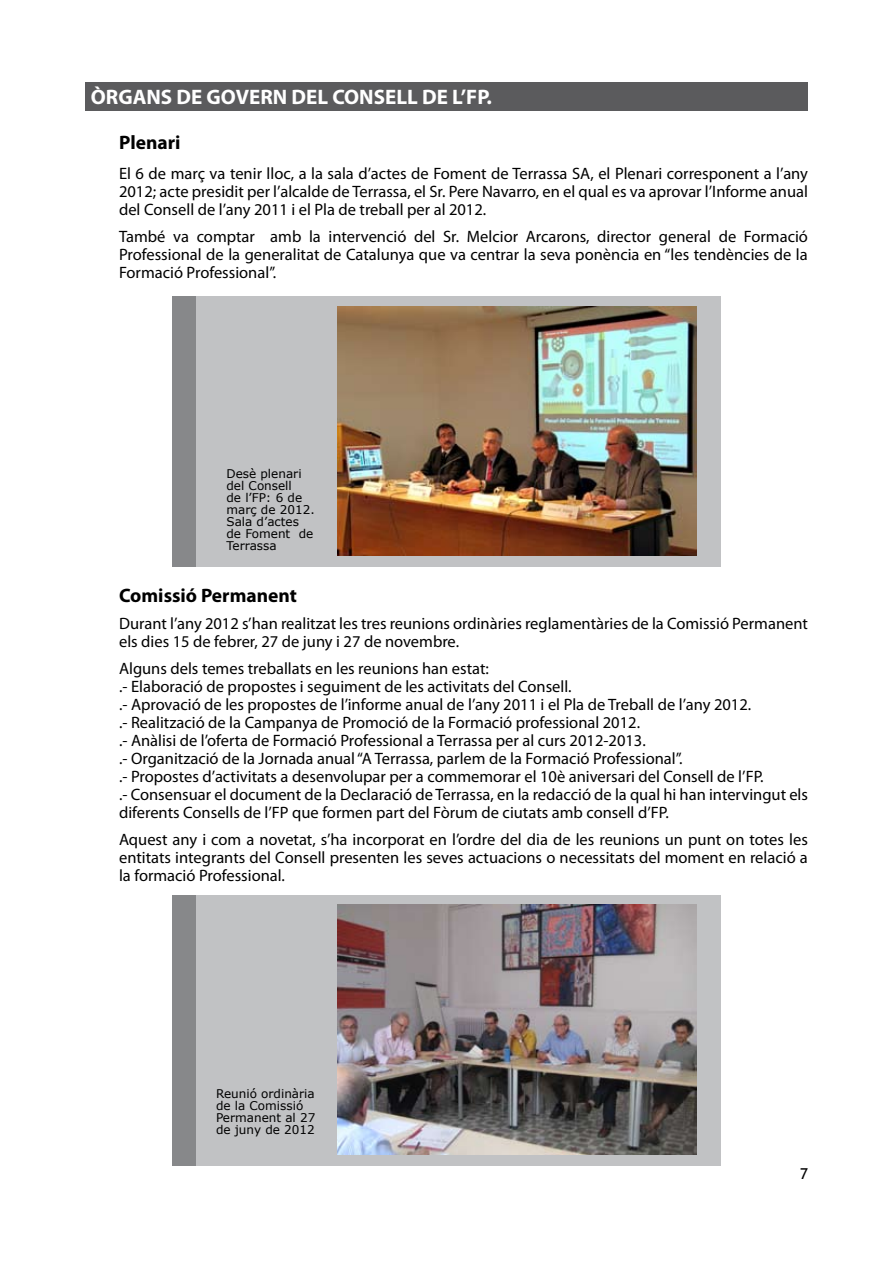
<style>
.page{position:relative;width:893px;height:1263px;background:#fff}
.page>*{position:absolute;margin:0;border:0;box-sizing:border-box;transform-origin:0 0}
.t1{font:700 21px "Myriad Pro";color:#fff}
.t2{font:700 19.5px "Myriad Pro";color:#000}
.t3{font:16.5px/18px "Myriad Pro";color:#000;text-align:justify}
.t4{font:15px "Trebuchet MS";color:#000}
.t5{font:12px/12px "Verdana";color:#000}
</style>
<div class="page">
<div style="left:85px;top:82px;width:723px;height:28px;background:#5b5b5d"></div>
<div style="left:175px;top:297px;width:545px;height:270px;background:#c1c2c4"></div>
<div style="left:173px;top:297px;width:23px;height:270px;background:#87888a"></div>
<img style="left:337px;top:306px;width:360px;height:250px">
<div style="left:175px;top:895px;width:545px;height:270px;background:#c1c2c4"></div>
<div style="left:173px;top:895px;width:23px;height:270px;background:#87888a"></div>
<img style="left:337px;top:905px;width:360px;height:249px">
<p class="t1" style="left:91px;top:83px;width:403px">ÒRGANS DE GOVERN DEL CONSELL DE L’FP.</p>
<p class="t2" style="left:119px;top:130px;width:63px">Plenari</p>
<p class="t3" style="left:119px;top:164px;width:690px">El 6 de març va tenir lloc, a la sala d’actes de Foment de Terrassa SA, el Plenari corresponent a l’any 2012; acte presidit per l’alcalde de Terrassa, el Sr. Pere Navarro, en el qual es va aprovar l’Informe anual del Consell de l’any 2011 i el Pla de treball per al 2012.</p>
<p class="t3" style="left:119px;top:227px;width:690px">També va comptar amb la intervenció del Sr. Melcior Arcarons, director general de Formació Professional de la generalitat de Catalunya que va centrar la seva ponència en “les tendències de la Formació Professional”.</p>
<p class="t5" style="left:226px;top:467px;width:90px">Desè plenari del Consell<br>de l’FP: 6 de març de 2012.<br>Sala d’actes de Foment de<br>Terrassa</p>
<p class="t2" style="left:119px;top:583px;width:179px">Comissió Permanent</p>
<p class="t3" style="left:119px;top:614px;width:690px">Durant l’any 2012 s’han realitzat les tres reunions ordinàries reglamentàries de la Comissió Permanent els dies 15 de febrer, 27 de juny i 27 de novembre.</p>
<p class="t3" style="left:119px;top:659px;width:690px;text-align:left">Alguns dels temes treballats en les reunions han estat:<br>.- Elaboració de propostes i seguiment de les activitats del Consell.<br>.- Aprovació de les propostes de l’informe anual de l’any 2011 i el Pla de Treball de l’any 2012.<br>.- Realització de la Campanya de Promoció de la Formació professional 2012.<br>.- Anàlisi de l’oferta de Formació Professional a Terrassa per al curs 2012-2013.<br>.- Organització de la Jornada anual “A Terrassa, parlem de la Formació Professional”.<br>.- Propostes d’activitats a desenvolupar per a commemorar el 10è aniversari del Consell de l’FP.<br>.- Consensuar el document de la Declaració de Terrassa, en la redacció de la qual hi han intervingut els diferents Consells de l’FP que formen part del Fòrum de ciutats amb consell d’FP.</p>
<p class="t3" style="left:119px;top:830px;width:690px">Aquest any i com a novetat, s’ha incorporat en l’ordre del dia de les reunions un punt on totes les entitats integrants del Consell presenten les seves actuacions o necessitats del moment en relació a la formació Professional.</p>
<p class="t5" style="left:216px;top:1087px;width:101px">Reunió ordinària de la Comissió<br>Permanent al 27 de juny de 2012</p>
<p class="t4" style="left:800px;top:1165px;width:9px">7</p>
</div>
